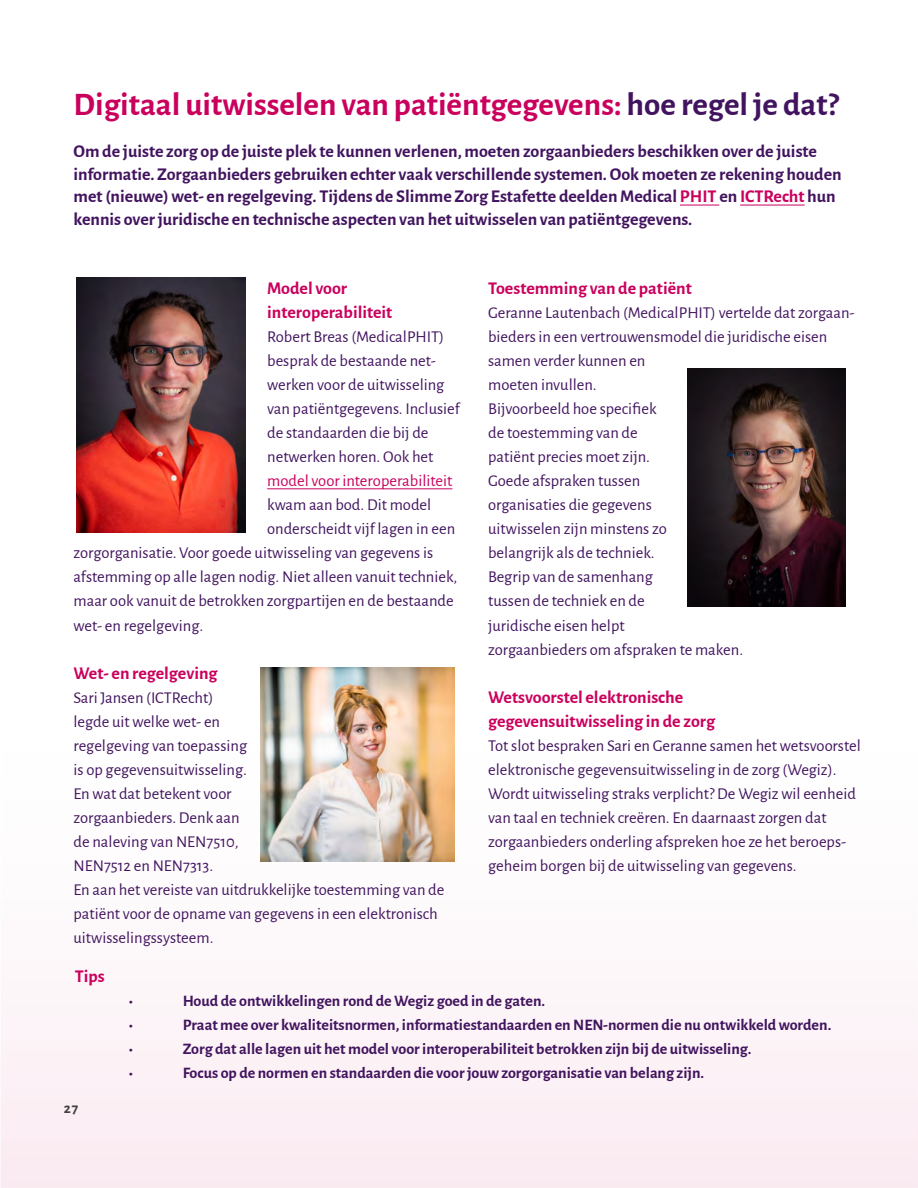
<style>
.page{position:relative;width:918px;height:1188px;background:#fff}
.page>*{position:absolute;margin:0;border:0;box-sizing:border-box;transform-origin:0 0}
.t1{font:700 33px "Alegreya Sans";color:#ca005d}
.t2{font:700 18px/22.5px "Alegreya Sans";color:#42145f}
.t3{font:700 18px/24px "Alegreya Sans";color:#ca005d}
.t4{font:16.5px/24px "Alegreya Sans";color:#42145f}
.t5{font:16.5px "Alegreya Sans";color:#ca005d}
.t6{font:700 16.05px "Alegreya Sans";color:#42145f}
.t7{font:700 15px "Alegreya Sans";color:#414042}
.s1{color:#42145f}
.s2{color:#ca005d}
</style>
<div class="page">
<div style="left:1px;top:616px;width:917px;height:572px;background:linear-gradient(to right,#fdf7fa,#fdf8fa)"></div>
<hr style="left:680px;top:205px;width:39px;height:1px;background:#ca005d">
<hr style="left:740px;top:205px;width:65px;height:1px;background:#ca005d">
<hr style="left:267px;top:488px;width:185px;height:1px;background:#ca005d">
<img style="left:687px;top:369px;width:159px;height:238px">
<img style="left:260px;top:667px;width:194px;height:194px">
<img style="left:76px;top:277px;width:170px;height:255px">
<h1 class="t1" style="left:74px;top:80px;width:767px">Digitaal uitwisselen van patiëntgegevens: <span class="s1">hoe regel je dat?</span></h1>
<p class="t2" style="left:74px;top:139px;width:770px">Om de juiste zorg op de juiste plek te kunnen verlenen, moeten zorgaanbieders beschikken over de juiste informatie. Zorgaanbieders gebruiken echter vaak verschillende systemen. Ook moeten ze rekening houden met (nieuwe) wet- en regelgeving. Tijdens de Slimme Zorg Estafette deelden Medical <span class="s2">PHIT</span> en <span class="s2">ICTRecht</span> hun kennis over juridische en technische aspecten van het uitwisselen van patiëntgegevens.</p>
<p class="t3" style="left:267px;top:275px;width:127px">Model voor interoperabiliteit</p>
<p class="t4" style="left:267px;top:324px;width:194px">Robert Breas (MedicalPHIT) besprak de bestaande net&shy;werken voor de uitwisseling van patiëntgegevens. Inclusief de standaarden die bij de netwerken horen. Ook het</p>
<p class="t5" style="left:267px;top:469px;width:187px">model voor interoperabiliteit</p>
<p class="t4" style="left:267px;top:492px;width:166px">kwam aan bod. Dit model</p>
<p class="t4" style="left:267px;top:516px;width:190px">onderscheidt vijf lagen in een</p>
<p class="t4" style="left:74px;top:540px;width:361px">zorgorganisatie. Voor goede uitwisseling van gegevens is</p>
<p class="t4" style="left:74px;top:564px;width:385px">afstemming op alle lagen nodig. Niet alleen vanuit techniek,</p>
<p class="t4" style="left:74px;top:588px;width:382px">maar ook vanuit de betrokken zorgpartijen en de bestaande</p>
<p class="t4" style="left:74px;top:612px;width:131px">wet- en regelgeving.</p>
<p class="t3" style="left:74px;top:660px;width:146px">Wet- en regelgeving</p>
<p class="t4" style="left:74px;top:684px;width:372px">Sari Jansen (ICTRecht)<br>legde uit welke wet- en<br>regelgeving van toepassing<br>is op gegevensuitwisseling.<br>En wat dat betekent voor<br>zorgaanbieders. Denk aan<br>de naleving van NEN7510,<br>NEN7512 en NEN7313.<br>En aan het vereiste van uitdrukkelijke toestemming van de patiënt voor de opname van gegevens in een elektronisch uitwisselingssysteem.</p>
<p class="t3" style="left:75px;top:963px;width:31px">Tips</p>
<p class="t3" style="left:488px;top:275px;width:205px">Toestemming van de patiënt</p>
<p class="t4" style="left:488px;top:300px;width:368px">Geranne Lautenbach (MedicalPHIT) vertelde dat zorgaan&shy;bieders in een vertrouwensmodel die juridische eisen samen verder kunnen en<br>moeten invullen.<br>Bijvoorbeeld hoe specifiek<br>de toestemming van de<br>patiënt precies moet zijn.<br>Goede afspraken tussen<br>organisaties die gegevens<br>uitwisselen zijn minstens zo<br>belangrijk als de techniek.<br>Begrip van de samenhang<br>tussen de techniek en de<br>juridische eisen helpt<br>zorgaanbieders om afspraken te maken.</p>
<p class="t3" style="left:488px;top:684px;width:228px">Wetsvoorstel elektronische gegevensuitwisseling in de zorg</p>
<p class="t4" style="left:488px;top:733px;width:374px">Tot slot bespraken Sari en Geranne samen het wetsvoorstel elektronische gegevensuitwisseling in de zorg (Wegiz).<br>Wordt uitwisseling straks verplicht? De Wegiz wil eenheid van taal en techniek creëren. En daarnaast zorgen dat zorgaanbieders onderling afspreken hoe ze het beroeps&shy;geheim borgen bij de uitwisseling van gegevens.</p>
<p class="t7" style="left:64px;top:1097px;width:16px">27</p>
<p class="t6" style="left:129px;top:989px;width:6px">•</p>
<p class="t6" style="left:183px;top:989px;width:364px">Houd de ontwikkelingen rond de Wegiz goed in de gaten.</p>
<p class="t6" style="left:129px;top:1013px;width:6px">•</p>
<p class="t6" style="left:183px;top:1013px;width:650px">Praat mee over kwaliteitsnormen, informatiestandaarden en NEN-normen die nu ontwikkeld worden.</p>
<p class="t6" style="left:129px;top:1037px;width:6px">•</p>
<p class="t6" style="left:183px;top:1037px;width:570px">Zorg dat alle lagen uit het model voor interoperabiliteit betrokken zijn bij de uitwisseling.</p>
<p class="t6" style="left:129px;top:1061px;width:6px">•</p>
<p class="t6" style="left:183px;top:1061px;width:523px">Focus op de normen en standaarden die voor jouw zorgorganisatie van belang zijn.</p>
</div>
